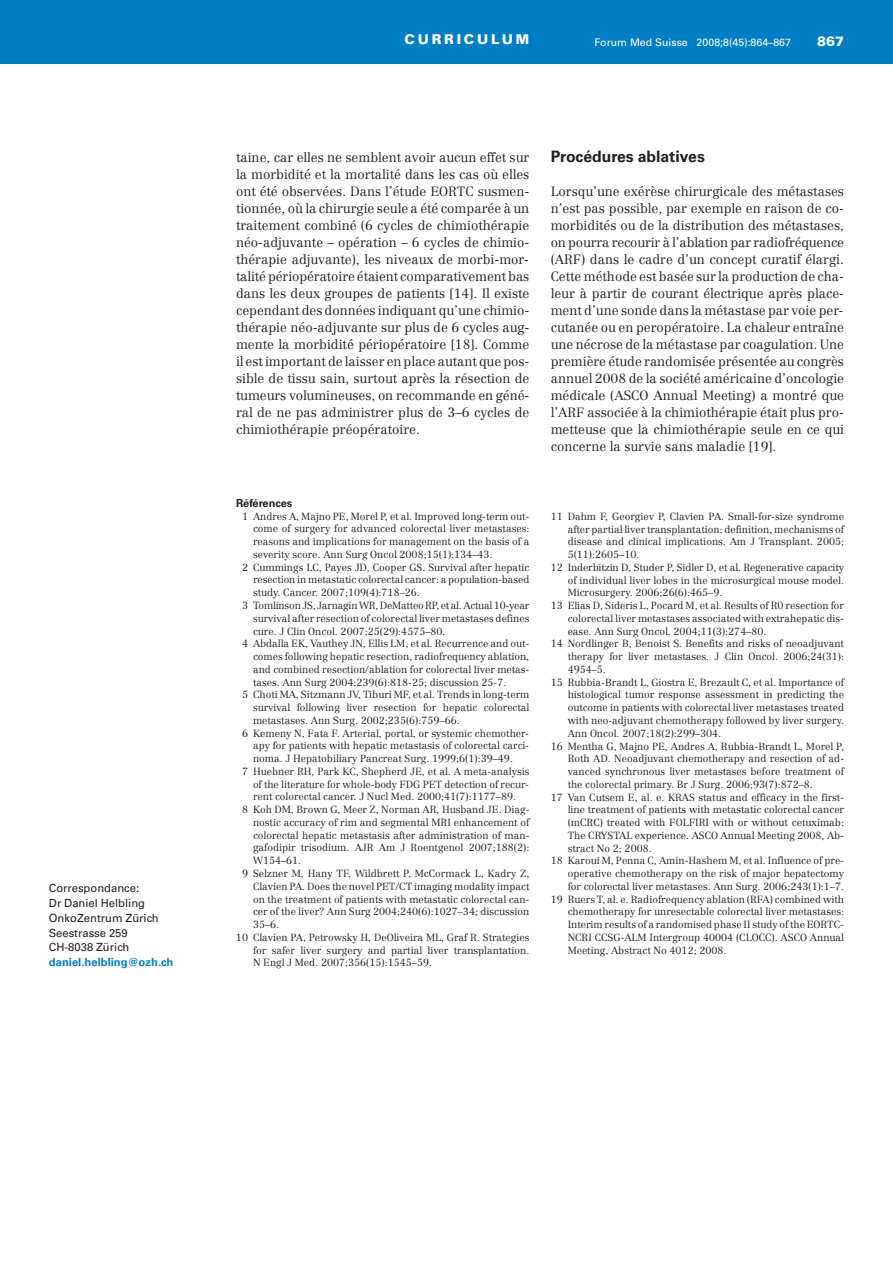
<style>
.page{position:relative;width:893px;height:1263px;background:#fff}
.page>*{position:absolute;margin:0;border:0;box-sizing:border-box;transform-origin:0 0}
.t1{font:700 15.75px "Univers LT Std";color:#231f20}
.t2{font:900 13.5px "Univers LT Std";letter-spacing:.2em;color:#fff}
.t3{font:300 13.2px/17px "Centennial";color:#231f20;text-align:justify}
.t4{font:11.25px/14.9px "Univers LT Std";color:#231f20}
.t5{font:700 11.25px "Univers LT Std";color:#007ec5}
.t6{font:700 10.95px "Univers LT Std";color:#231f20}
.t7{font:10.5px "Univers LT Std";color:#fff}
.t8{font:300 10.2px "Centennial";color:#231f20}
.t9{font:300 10.2px "Centennial";letter-spacing:-.02em;color:#231f20}
</style>
<div class="page">
<div style="left:0;top:0;width:893px;height:64px;background:#007ec5"></div>
<p class="t4" style="left:49px;top:881px;width:111px">Correspondance:<br>Dr Daniel Helbling<br>OnkoZentrum Zürich<br>Seestrasse 259<br>CH-8038 Zürich</p>
<p class="t5" style="left:49px;top:958px;width:126px">daniel.helbling@ozh.ch</p>
<h2 class="t2" style="left:405px;top:31px;width:126px">CURRICULUM</h2>
<p class="t7" style="left:595px;top:38px;width:198px">Forum Med Suisse 2008;8(45):864–867</p>
<h2 class="t2" style="left:817px;top:33px;width:29px">867</h2>
<p class="t3" style="left:236px;top:150px;width:295px">taine, car elles ne semblent avoir aucun effet sur la morbidité et la mortalité dans les cas où elles ont été observées. Dans l’étude EORTC susmen&shy;tionnée, où la chirurgie seule a été comparée à un traitement combiné (6 cycles de chimiothérapie néo-adjuvante – opération – 6 cycles de chimio&shy;thérapie adjuvante), les niveaux de morbi-mor&shy;talité périopératoire étaient comparativement bas dans les deux groupes de patients [14]. Il existe cependant des données indiquant qu’une chimio - thérapie néo-adjuvante sur plus de 6 cycles aug&shy;mente la morbidité périopératoire [18]. Comme il est important de laisser en place autant que pos&shy;sible de tissu sain, surtout après la résection de tumeurs volumineuses, on recommande en géné&shy;ral de ne pas administrer plus de 3–6 cycles de chimiothérapie préopératoire.</p>
<h1 class="t1" style="left:551px;top:150px;width:156px">Procédures ablatives</h1>
<p class="t3" style="left:551px;top:184px;width:295px">Lorsqu’une exérèse chirurgicale des métastases n’est pas possible, par exemple en raison de co&shy;morbidités ou de la distribution des métastases, on pourra recourir à l’ablation par radiofréquence (ARF) dans le cadre d’un concept curatif élargi.<br>Cette méthode est basée sur la production de cha&shy;leur à partir de courant électrique après place&shy;ment d’une sonde dans la métastase par voie per&shy;cutanée ou en peropératoire. La chaleur entraîne une nécrose de la métastase par coagulation. Une première étude randomisée présentée au congrès annuel 2008 de la société américaine d’oncologie médicale (ASCO Annual Meeting) a montré que l’ARF associée à la chimiothérapie était plus pro&shy;metteuse que la chimiothérapie seule en ce qui concerne la survie sans maladie [19].</p>
<p class="t6" style="left:236px;top:499px;width:58px">Références</p>
<p class="t8" style="left:242px;top:512px;width:289px">1 Andres A, Majno PE, Morel P, et al. Improved long-term out-</p>
<p class="t8" style="left:253px;top:525px;width:278px">come of surgery for advanced colorectal liver metastases:</p>
<p class="t8" style="left:253px;top:538px;width:278px">reasons and implications for management on the basis of a</p>
<p class="t8" style="left:253px;top:550px;width:241px">severity score. Ann Surg Oncol 2008;15(1):134–43.</p>
<p class="t8" style="left:242px;top:563px;width:289px">2 Cummings LC, Payes JD, Cooper GS. Survival after hepatic</p>
<p class="t8" style="left:253px;top:576px;width:278px">resection in metastatic colorectal cancer: a population-based</p>
<p class="t8" style="left:253px;top:589px;width:168px">study. Cancer. 2007;109(4):718–26.</p>
<p class="t9" style="left:242px;top:601px;width:289px">3 Tomlinson JS, Jarnagin WR, DeMatteo RP, et al. Actual 10-year</p>
<p class="t8" style="left:253px;top:614px;width:278px">survival after resection of colorectal liver metastases defines</p>
<p class="t8" style="left:253px;top:627px;width:194px">cure. J Clin Oncol. 2007;25(29):4575–80.</p>
<p class="t8" style="left:242px;top:640px;width:289px">4 Abdalla EK, Vauthey JN, Ellis LM, et al. Recurrence and out-</p>
<p class="t8" style="left:253px;top:652px;width:278px">comes following hepatic resection, radiofrequency ablation,</p>
<p class="t8" style="left:253px;top:665px;width:278px">and combined resection/ablation for colorectal liver metas-</p>
<p class="t8" style="left:253px;top:678px;width:255px">tases. Ann Surg 2004;239(6):818-25; discussion 25-7.</p>
<p class="t8" style="left:242px;top:691px;width:289px">5 Choti MA, Sitzmann JV, Tiburi MF, et al. Trends in long-term</p>
<p class="t8" style="left:253px;top:703px;width:278px">survival following liver resection for hepatic colorectal</p>
<p class="t8" style="left:253px;top:716px;width:208px">metastases. Ann Surg. 2002;235(6):759–66.</p>
<p class="t8" style="left:242px;top:729px;width:288px">6 Kemeny N, Fata F. Arterial, portal, or systemic chemother-</p>
<p class="t8" style="left:253px;top:742px;width:277px">apy for patients with hepatic metastasis of colorectal carci-</p>
<p class="t8" style="left:253px;top:754px;width:261px">noma. J Hepatobiliary Pancreat Surg. 1999;6(1):39–49.</p>
<p class="t8" style="left:242px;top:767px;width:289px">7 Huebner RH, Park KC, Shepherd JE, et al. A meta-analysis</p>
<p class="t8" style="left:253px;top:780px;width:277px">of the literature for whole-body FDG PET detection of recur-</p>
<p class="t8" style="left:253px;top:793px;width:265px">rent colorectal cancer. J Nucl Med. 2000;41(7):1177–89.</p>
<p class="t8" style="left:242px;top:805px;width:289px">8 Koh DM, Brown G, Meer Z, Norman AR, Husband JE. Diag-</p>
<p class="t8" style="left:253px;top:818px;width:278px">nostic accuracy of rim and segmental MRI enhancement of</p>
<p class="t8" style="left:253px;top:831px;width:278px">colorectal hepatic metastasis after administration of man-</p>
<p class="t8" style="left:253px;top:844px;width:278px">gafodipir trisodium. AJR Am J Roentgenol 2007;188(2):</p>
<p class="t8" style="left:253px;top:857px;width:50px">W154–61.</p>
<p class="t8" style="left:242px;top:869px;width:289px">9 Selzner M, Hany TF, Wildbrett P, McCormack L, Kadry Z,</p>
<p class="t8" style="left:253px;top:882px;width:278px">Clavien PA. Does the novel PET/CT imaging modality impact</p>
<p class="t8" style="left:253px;top:895px;width:278px">on the treatment of patients with metastatic colorectal can-</p>
<p class="t8" style="left:253px;top:908px;width:278px">cer of the liver? Ann Surg 2004;240(6):1027–34; discussion</p>
<p class="t8" style="left:253px;top:920px;width:28px">35–6.</p>
<p class="t8" style="left:236px;top:933px;width:295px">10 Clavien PA, Petrowsky H, DeOliveira ML, Graf R. Strategies</p>
<p class="t8" style="left:253px;top:946px;width:278px">for safer liver surgery and partial liver transplantation.</p>
<p class="t8" style="left:253px;top:959px;width:181px">N Engl J Med. 2007;356(15):1545–59.</p>
<p class="t8" style="left:551px;top:512px;width:295px">11 Dahm F, Georgiev P, Clavien PA. Small-for-size syndrome</p>
<p class="t8" style="left:568px;top:525px;width:278px">after partial liver transplantation: definition, mechanisms of</p>
<p class="t8" style="left:568px;top:538px;width:278px">disease and clinical implications. Am J Transplant. 2005;</p>
<p class="t8" style="left:568px;top:550px;width:73px">5(11):2605–10.</p>
<p class="t8" style="left:551px;top:563px;width:295px">12 Inderbitzin D, Studer P, Sidler D, et al. Regenerative capacity</p>
<p class="t8" style="left:568px;top:576px;width:278px">of individual liver lobes in the microsurgical mouse model.</p>
<p class="t8" style="left:568px;top:589px;width:156px">Microsurgery. 2006;26(6):465–9.</p>
<p class="t8" style="left:551px;top:601px;width:295px">13 Elias D, Sideris L, Pocard M, et al. Results of R0 resection for</p>
<p class="t8" style="left:568px;top:614px;width:278px">colorectal liver metastases associated with extrahepatic dis-</p>
<p class="t8" style="left:568px;top:627px;width:200px">ease. Ann Surg Oncol. 2004;11(3):274–80.</p>
<p class="t8" style="left:551px;top:640px;width:295px">14 Nordlinger B, Benoist S. Benefits and risks of neoadjuvant</p>
<p class="t8" style="left:568px;top:653px;width:278px">therapy for liver metastases. J Clin Oncol. 2006;24(31):</p>
<p class="t8" style="left:568px;top:665px;width:40px">4954–5.</p>
<p class="t8" style="left:551px;top:678px;width:295px">15 Rubbia-Brandt L, Giostra E, Brezault C, et al. Importance of</p>
<p class="t8" style="left:568px;top:691px;width:278px">histological tumor response assessment in predicting the</p>
<p class="t8" style="left:568px;top:704px;width:278px">outcome in patients with colorectal liver metastases treated</p>
<p class="t8" style="left:568px;top:716px;width:278px">with neo-adjuvant chemotherapy followed by liver surgery.</p>
<p class="t8" style="left:568px;top:729px;width:155px">Ann Oncol. 2007;18(2):299–304.</p>
<p class="t8" style="left:551px;top:742px;width:295px">16 Mentha G, Majno PE, Andres A, Rubbia-Brandt L, Morel P,</p>
<p class="t8" style="left:568px;top:755px;width:278px">Roth AD. Neoadjuvant chemotherapy and resection of ad-</p>
<p class="t8" style="left:568px;top:767px;width:278px">vanced synchronous liver metastases before treatment of</p>
<p class="t8" style="left:568px;top:780px;width:247px">the colorectal primary. Br J Surg. 2006;93(7):872 –8.</p>
<p class="t8" style="left:551px;top:793px;width:295px">17 Van Cutsem E, al. e. KRAS status and efficacy in the first-</p>
<p class="t8" style="left:568px;top:806px;width:278px">line treatment of patients with metastatic colorectal cancer</p>
<p class="t8" style="left:568px;top:818px;width:278px">(mCRC) treated with FOLFIRI with or without cetuximab:</p>
<p class="t8" style="left:568px;top:831px;width:278px">The CRYSTAL experience. ASCO Annual Meeting 2008, Ab-</p>
<p class="t8" style="left:568px;top:844px;width:86px">stract No 2; 2008.</p>
<p class="t8" style="left:551px;top:857px;width:295px">18 Karoui M, Penna C, Amin-Hashem M, et al. Influence of pre-</p>
<p class="t8" style="left:568px;top:869px;width:278px">operative chemotherapy on the risk of major hepatectomy</p>
<p class="t8" style="left:568px;top:882px;width:278px">for colorectal liver metastases. Ann Surg. 2006;243(1):1–7.</p>
<p class="t8" style="left:551px;top:895px;width:295px">19 Ruers T, al. e. Radiofrequency ablation (RFA) combined with</p>
<p class="t8" style="left:568px;top:908px;width:278px">chemotherapy for unresectable colorectal liver metastases:</p>
<p class="t8" style="left:568px;top:920px;width:278px">Interim results of a randomised phase II study of the EORTC-</p>
<p class="t8" style="left:568px;top:933px;width:278px">NCRI CCSG-ALM Intergroup 40004 (CLOCC). ASCO Annual</p>
<p class="t8" style="left:568px;top:946px;width:160px">Meeting, Abstract No 4012; 2008.</p>
</div>
